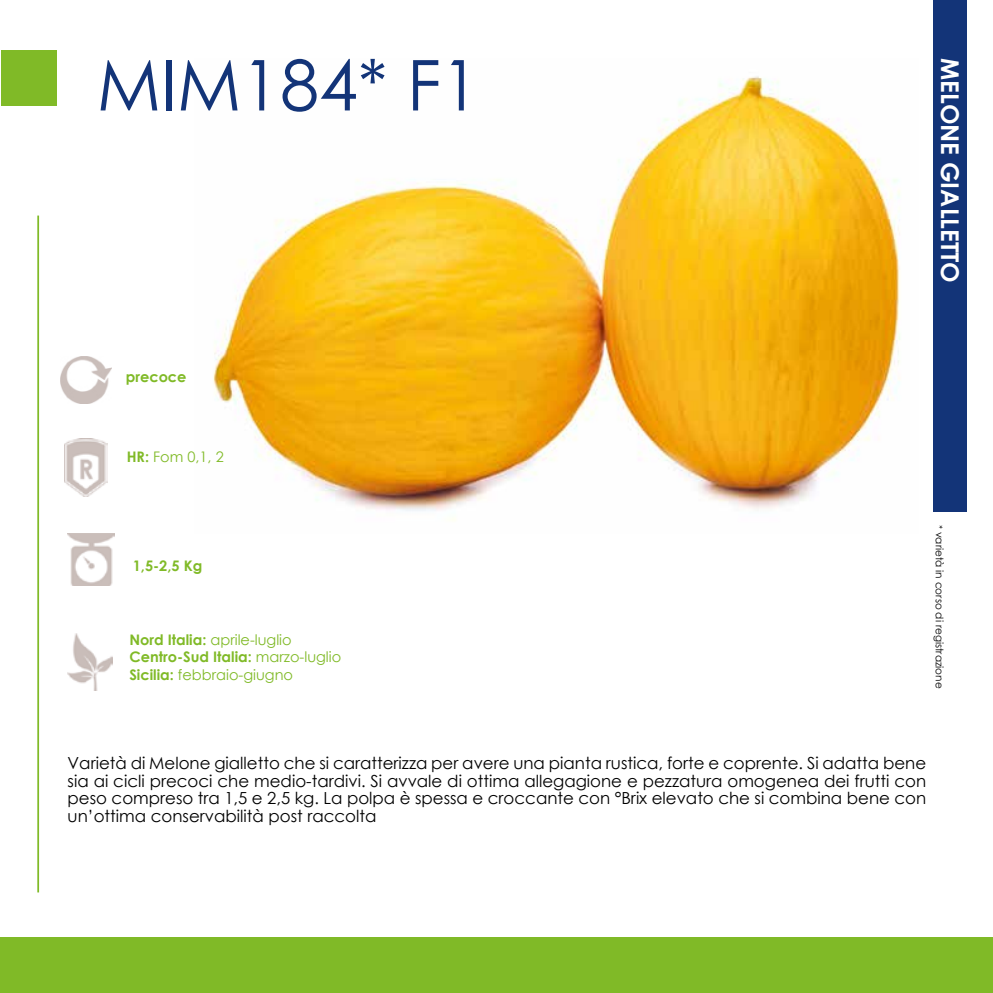
<style>
.page{position:relative;width:993px;height:993px;background:#fff}
.page>*{position:absolute;margin:0;border:0;box-sizing:border-box;transform-origin:0 0}
.t1{font:70px "Century Gothic";color:#133478}
.t2{font:700 24.5px "Century Gothic";color:#fff}
.t3{font:16.62px/17.5px "Century Gothic";color:#000;text-align:justify}
.t4{font:14.53px/17.5px "Century Gothic";color:#80ba27}
.t5{font:700 14.53px "Century Gothic";color:#80ba27}
.t6{font:10.5px "Century Gothic";color:#000}
.s1{font-weight:700}
.s2{font-family:"Minion Pro"}
</style>
<div class="page">
<img style="left:213px;top:76px;width:687px;height:445px">
<hr style="left:37px;top:215px;width:2px;height:677px;background:#80ba27">
<div style="left:932px;top:0;width:34px;height:511px;background:#133478"></div>
<div style="left:1px;top:50px;width:55px;height:55px;background:#80ba27"></div>
<div style="left:1px;top:937px;width:991px;height:55px;background:#80ba27"></div>
<img style="left:61px;top:356px;width:50px;height:47px">
<img style="left:65px;top:438px;width:43px;height:58px">
<img style="left:68px;top:633px;width:44px;height:57px">
<img style="left:68px;top:533px;width:46px;height:52px">
<h1 class="t1" style="left:97px;top:36px;width:384px">MIM184* F1</h1>
<h2 class="t2" style="left:968px;top:58px;width:226px;rotate:90deg">MELONE GIALLETTO</h2>
<p class="t5" style="left:126px;top:365px;width:62px">precoce</p>
<p class="t4" style="left:127px;top:447px;width:98px"><span class="s1">HR:</span> Fom 0,1, 2</p>
<p class="t5" style="left:133px;top:555px;width:71px">1,5-2,5 Kg</p>
<p class="t4" style="left:129px;top:630px;width:213px"><span class="s1">Nord Italia:</span> aprile-luglio<br><span class="s1">Centro-Sud Italia:</span> marzo-luglio<br><span class="s1">Sicilia:</span> febbraio-giugno</p>
<p class="t6" style="left:946px;top:524px;width:165px;rotate:90deg"><span class="s2">*</span> varietà in corso di registrazione</p>
<p class="t3" style="left:68px;top:754px;width:859px">Varietà di Melone gialletto che si caratterizza per avere una pianta rustica, forte e coprente. Si adatta bene sia ai cicli precoci che medio-tardivi. Si avvale di ottima allegagione e pezzatura omogenea dei frutti con peso compreso tra 1,5 e 2,5 kg. La polpa è spessa e croccante con °Brix elevato che si combina bene con un’ottima conservabilità post raccolta</p>
</div>
